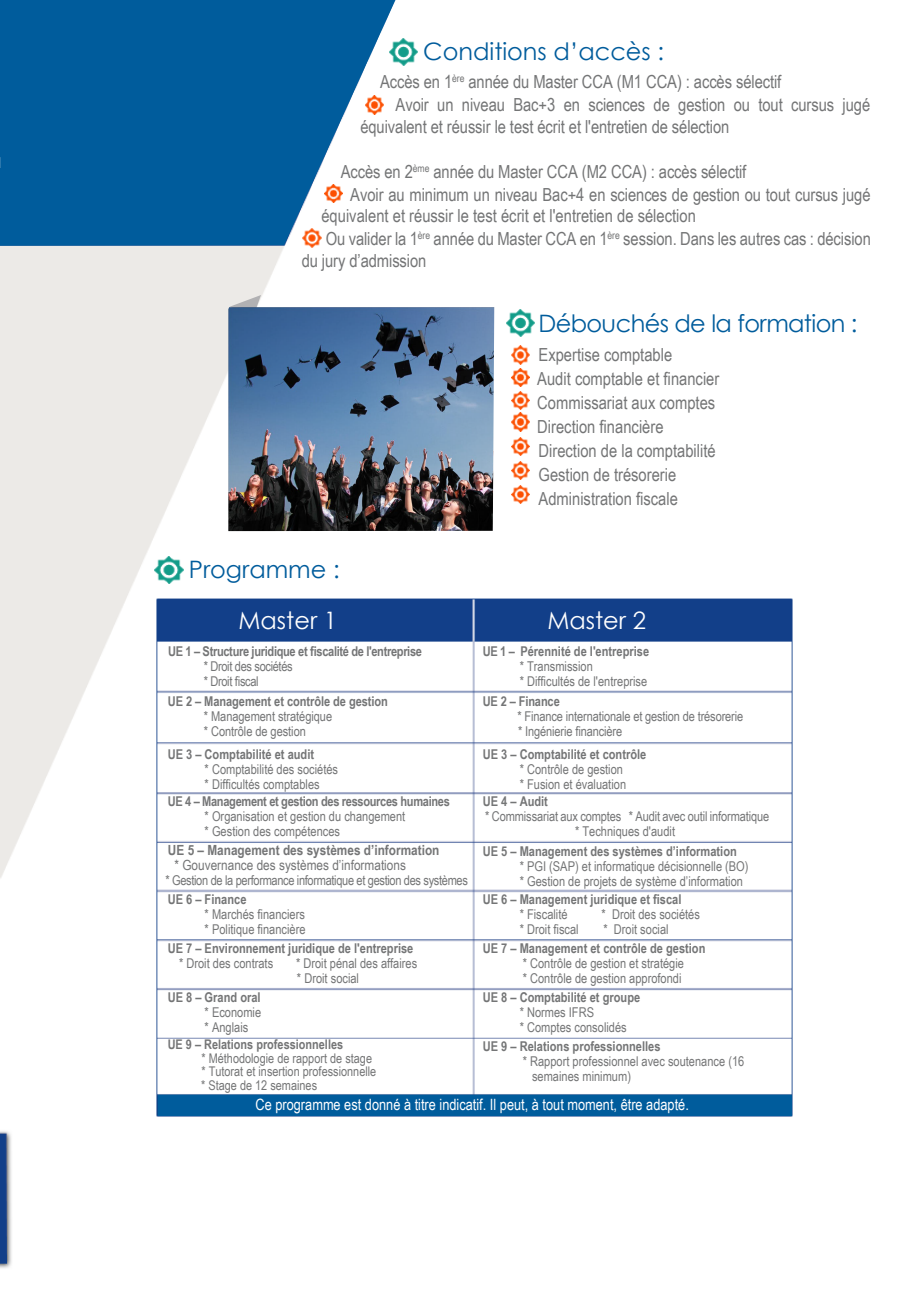
<style>
.page{position:relative;width:918px;height:1306px;background:#fff}
.page>*{position:absolute;margin:0;border:0;box-sizing:border-box;transform-origin:0 0}
.t1{font:24px "Century Gothic";color:#005c9c}
.t2{font:24px "Century Gothic";letter-spacing:-.025em;color:#005c9c}
.t3{font:24px "Century Gothic";color:#fff}
.t4{font:18px/24px "Arial Narrow";letter-spacing:-.005em;color:#747576}
.t5{font:15.6px "Arial Narrow";color:#fff}
.t6{font:700 13.95px "Arial Narrow";color:#747576}
.t7{font:13.95px "Arial Narrow";color:#747576}
.t8{font:13.5px/15px "Arial Narrow";color:#747576}
.t9{font:700 13.5px "Arial Narrow";color:#747576}
.t10{font:700 13.5px "Arial Narrow";letter-spacing:-.025em;color:#747576}
.t11{font:13.5px/15px "Arial Narrow";letter-spacing:-.025em;color:#747576}
.t12{font:13.35px/13.5px "Arial Narrow";color:#747576}
.t13{font:700 13.35px "Arial Narrow";color:#747576}
</style>
<div class="page">
<img style="left:0;top:0;width:535px;height:1268px">
<svg style="left:0;top:0;width:395px;height:246px;fill:#005c9c"></svg>
<svg style="left:230px;top:295px;width:31px;height:12px"></svg>
<img style="left:228px;top:307px;width:266px;height:224px">
<img style="left:389px;top:39px;width:28px;height:27px">
<img style="left:155px;top:556px;width:28px;height:27px">
<img style="left:506px;top:310px;width:28px;height:27px">
<img style="left:366px;top:96px;width:18px;height:18px">
<img style="left:325px;top:184px;width:18px;height:19px">
<img style="left:303px;top:229px;width:18px;height:18px">
<img style="left:511px;top:368px;width:19px;height:19px">
<img style="left:511px;top:391px;width:19px;height:18px">
<img style="left:511px;top:413px;width:19px;height:18px">
<img style="left:511px;top:346px;width:19px;height:18px">
<img style="left:511px;top:437px;width:19px;height:18px">
<img style="left:511px;top:461px;width:19px;height:18px">
<img style="left:511px;top:485px;width:19px;height:18px">
<img style="left:154px;top:594px;width:639px;height:525px">
<div style="left:158px;top:1095px;width:634px;height:20px;background:#005c9c"></div>
<h1 class="t1" style="left:423px;top:34px;width:242px">Conditions d’accès :</h1>
<h2 class="t4" style="left:380px;top:69px;width:403px">Accès en 1<sup>ère</sup> année du Master CCA (M1 CCA) : accès sélectif</h2>
<h2 class="t4" style="left:396px;top:91px;width:476px">Avoir un niveau Bac+3 en sciences de gestion ou tout cursus jugé</h2>
<h2 class="t4" style="left:360px;top:114px;width:371px">équivalent et réussir le test écrit et l'entretien de sélection</h2>
<h2 class="t4" style="left:341px;top:159px;width:407px">Accès en 2<sup>ème</sup> année du Master CCA (M2 CCA) : accès sélectif</h2>
<h2 class="t4" style="left:350px;top:181px;width:522px">Avoir au minimum un niveau Bac+4 en sciences de gestion ou tout cursus jugé</h2>
<h2 class="t4" style="left:321px;top:203px;width:376px">équivalent et réussir le test écrit et l'entretien de sélection</h2>
<h2 class="t4" style="left:326px;top:226px;width:547px">Ou valider la 1<sup>ère</sup> année du Master CCA en 1<sup>ère</sup> session. Dans les autres cas : décision</h2>
<h2 class="t4" style="left:302px;top:248px;width:126px">du jury d’admission</h2>
<h1 class="t2" style="left:538px;top:307px;width:321px">Débouchés de la formation :</h1>
<h1 class="t1" style="left:189px;top:552px;width:152px">Programme :</h1>
<h2 class="t4" style="left:537px;top:342px;width:184px">Expertise comptable<br>Audit comptable et financier<br>Commissariat aux comptes<br>Direction financière<br>Direction de la comptabilité<br>Gestion de trésorerie<br>Administration fiscale</h2>
<h1 class="t3" style="left:238px;top:603px;width:100px">Master 1</h1>
<h1 class="t3" style="left:547px;top:603px;width:100px">Master 2</h1>
<p class="t10" style="left:168px;top:641px;width:255px">UE 1 – Structure juridique et fiscalité de l'entreprise</p>
<p class="t11" style="left:204px;top:658px;width:90px">* Droit des sociétés * Droit fiscal</p>
<p class="t9" style="left:168px;top:691px;width:222px">UE 2 – Management et contrôle de gestion</p>
<p class="t8" style="left:204px;top:708px;width:130px">* Management stratégique * Contrôle de gestion</p>
<p class="t9" style="left:168px;top:743px;width:148px">UE 3 – Comptabilité et audit</p>
<p class="t8" style="left:205px;top:761px;width:135px">* Comptabilité des sociétés * Difficultés comptables</p>
<p class="t10" style="left:168px;top:791px;width:284px">UE 4 – Management et gestion des ressources humaines</p>
<p class="t8" style="left:205px;top:808px;width:202px">* Organisation et gestion du changement * Gestion des compétences</p>
<p class="t6" style="left:168px;top:839px;width:273px">UE 5 – Management des systèmes d’information</p>
<p class="t7" style="left:175px;top:854px;width:233px">* Gouvernance des systèmes d’informations</p>
<p class="t9" style="left:168px;top:889px;width:80px">UE 6 – Finance</p>
<p class="t8" style="left:205px;top:906px;width:102px">* Marchés financiers * Politique financière</p>
<p class="t9" style="left:483px;top:641px;width:168px">UE 1 – Pérennité de l'entreprise</p>
<p class="t8" style="left:520px;top:658px;width:129px">* Transmission<br>* Difficultés de l'entreprise</p>
<p class="t9" style="left:483px;top:691px;width:79px">UE 2 – Finance</p>
<p class="t8" style="left:517px;top:708px;width:227px">* Finance internationale et gestion de trésorerie * Ingénierie financière</p>
<p class="t9" style="left:483px;top:744px;width:165px">UE 3 – Comptabilité et contrôle</p>
<p class="t8" style="left:520px;top:761px;width:108px">* Contrôle de gestion * Fusion et évaluation</p>
<p class="t9" style="left:483px;top:791px;width:67px">UE 4 – Audit</p>
<p class="t8" style="left:485px;top:808px;width:286px;text-align:center">* Commissariat aux comptes * Audit avec outil informatique * Techniques d'audit</p>
<p class="t9" style="left:483px;top:841px;width:256px">UE 5 – Management des systèmes d’information</p>
<p class="t8" style="left:520px;top:858px;width:230px">* PGI (SAP) et informatique décisionnelle (BO) * Gestion de projets de système d’information</p>
<p class="t11" style="left:165px;top:872px;width:304px">* Gestion de la performance informatique et gestion des systèmes</p>
<p class="t9" style="left:483px;top:889px;width:200px">UE 6 – Management juridique et fiscal</p>
<p class="t8" style="left:520px;top:906px;width:49px">* Fiscalité</p>
<p class="t8" style="left:601px;top:906px;width:100px">* Droit des sociétés</p>
<p class="t8" style="left:520px;top:921px;width:61px">* Droit fiscal</p>
<p class="t8" style="left:603px;top:921px;width:67px">* Droit social</p>
<p class="t9" style="left:168px;top:937px;width:247px">UE 7 – Environnement juridique de l'entreprise</p>
<p class="t8" style="left:179px;top:954px;width:96px">* Droit des contrats</p>
<p class="t8" style="left:296px;top:954px;width:123px">* Droit pénal des affaires * Droit social</p>
<p class="t9" style="left:168px;top:986px;width:94px">UE 8 – Grand oral</p>
<p class="t8" style="left:205px;top:1003px;width:58px">* Economie * Anglais</p>
<p class="t13" style="left:168px;top:1034px;width:177px">UE 9 – Relations professionnelles</p>
<p class="t12" style="left:201px;top:1050px;width:177px">* Méthodologie de rapport de stage * Tutorat et insertion professionnelle * Stage de 12 semaines</p>
<p class="t9" style="left:483px;top:938px;width:224px">UE 7 – Management et contrôle de gestion</p>
<p class="t8" style="left:523px;top:955px;width:163px">* Contrôle de gestion et stratégie * Contrôle de gestion approfondi</p>
<p class="t9" style="left:483px;top:986px;width:159px">UE 8 – Comptabilité et groupe</p>
<p class="t8" style="left:520px;top:1003px;width:109px">* Normes IFRS<br>* Comptes consolidés</p>
<p class="t9" style="left:483px;top:1036px;width:179px">UE 9 – Relations professionnelles</p>
<p class="t8" style="left:532px;top:1053px;width:214px;text-indent:-9px">* Rapport professionnel avec soutenance (16 semaines minimum)</p>
<p class="t5" style="left:255px;top:1092px;width:435px">Ce programme est donné à titre indicatif. Il peut, à tout moment, être adapté.</p>
</div>
